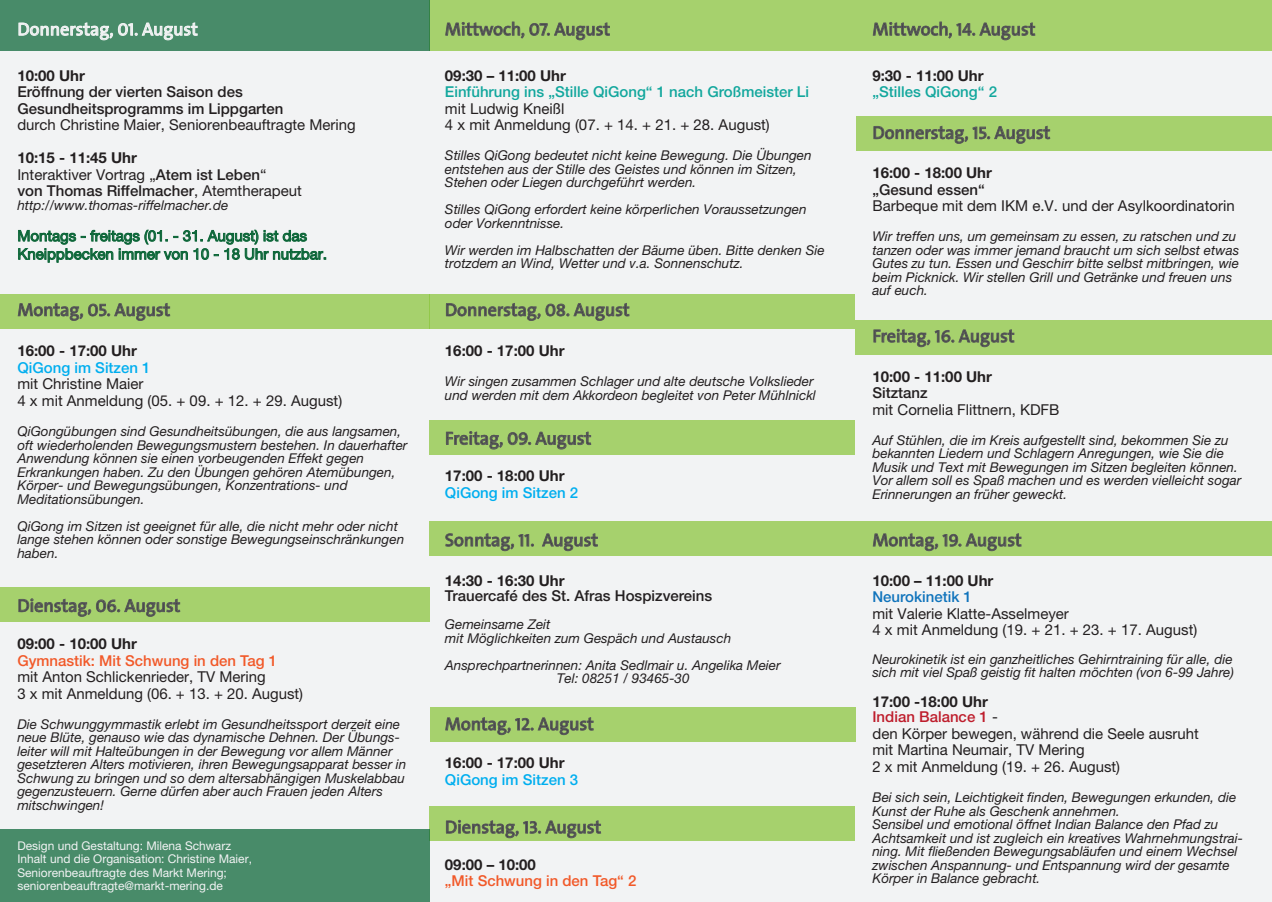
<style>
.page{position:relative;width:1272px;height:902px;background:#fff}
.page>*{position:absolute;margin:0;border:0;box-sizing:border-box;transform-origin:0 0}
.t1{font:18px "The Sans W5 Plain";color:#3e3e3f}
.t2{font:18px "The Sans W5 Plain";color:#f2f3f4}
.t3{font:15px/16.5px "Helvetica Neue LT Pro";color:#231f20}
.t4{font:700 15px/15px "Helvetica Neue LT Pro";color:#231f20}
.t5{font:500 15px/16.5px "Helvetica Neue LT Pro";color:#231f20}
.t6{font:15px/18.1px "Helvetica Neue LT Pro";color:#0c6638}
.t7{font:500 15px "Helvetica Neue LT Pro";color:#12a79d}
.t8{font:500 15px "Helvetica Neue LT Pro";color:#f15929}
.t9{font:500 15px "Helvetica Neue LT Pro";color:#00aeef}
.t10{font:500 15px "Helvetica Neue LT Pro";color:#1074bc}
.t11{font:italic 13.5px/13.5px "Helvetica Neue LT Pro";color:#231f20}
.t12{font:12px/13.5px "Helvetica Neue LT Pro";color:#f2f3f4}
.s1{font-weight:700}
.s2{font-weight:500}
.s3{font-weight:500;color:#be1d2c}
.s4{font-weight:400}
</style>
<div class="page">
<div style="left:0;top:0;width:1271px;height:901px;background:#f2f3f4"></div>
<div style="left:855px;top:0;width:416px;height:50px;background:#a6d16d"></div>
<div style="left:856px;top:116px;width:415px;height:35px;background:#a6d16d"></div>
<div style="left:855px;top:521px;width:416px;height:35px;background:#a6d16d"></div>
<svg style="left:872px;top:533px;width:149px;height:18px"></svg>
<svg style="left:873px;top:125px;width:177px;height:19px"></svg>
<div style="left:855px;top:320px;width:416px;height:35px;background:#a6d16d"></div>
<svg style="left:873px;top:329px;width:141px;height:18px"></svg>
<svg style="left:872px;top:21px;width:163px;height:19px"></svg>
<div style="left:429px;top:0;width:426px;height:50px;background:#a6d16d"></div>
<div style="left:429px;top:294px;width:426px;height:34px;background:#a6d16d"></div>
<div style="left:429px;top:420px;width:426px;height:35px;background:#a6d16d"></div>
<div style="left:429px;top:521px;width:426px;height:35px;background:#a6d16d"></div>
<div style="left:430px;top:707px;width:425px;height:34px;background:#a6d16d"></div>
<div style="left:429px;top:806px;width:426px;height:34px;background:#a6d16d"></div>
<svg style="left:446px;top:303px;width:183px;height:18px"></svg>
<svg style="left:445px;top:21px;width:165px;height:19px"></svg>
<svg style="left:446px;top:431px;width:145px;height:18px"></svg>
<svg style="left:445px;top:533px;width:88px;height:18px"></svg>
<svg style="left:542px;top:533px;width:56px;height:18px"></svg>
<svg style="left:445px;top:717px;width:148px;height:18px"></svg>
<svg style="left:446px;top:819px;width:155px;height:19px"></svg>
<div style="left:0;top:0;width:429px;height:50px;background:#488b69"></div>
<div style="left:0;top:294px;width:429px;height:34px;background:#a6d16d"></div>
<div style="left:0;top:587px;width:429px;height:35px;background:#a6d16d"></div>
<svg style="left:19px;top:22px;width:179px;height:18px"></svg>
<svg style="left:18px;top:229px;width:308px;height:34px"></svg>
<svg style="left:18px;top:303px;width:152px;height:18px"></svg>
<svg style="left:19px;top:598px;width:161px;height:18px"></svg>
<div style="left:0;top:829px;width:429px;height:72px;background:#488b69"></div>
<h1 class="t2" style="left:17px;top:18px;width:182px">Donnerstag, 01. August</h1>
<p class="t4" style="left:17px;top:67px;width:69px">10:00 Uhr</p>
<p class="t5" style="left:17px;top:83px;width:267px">Eröffnung der vierten Saison des<br>Gesundheitsprogramms im Lippgarten</p>
<p class="t3" style="left:17px;top:116px;width:340px">durch Christine Maier, Seniorenbeauftragte Mering</p>
<p class="t3" style="left:17px;top:149px;width:286px"><span class="s1">10:15 - 11:45 Uhr<br></span>Interaktiver Vortrag „<span class="s2">Atem ist Leben</span>“<br><span class="s2">von Thomas Riffelmacher</span>, Atemtherapeut</p>
<p class="t11" style="left:17px;top:198px;width:212px">http://www.thomas-riffelmacher.de</p>
<p class="t6" style="left:17px;top:226px;width:311px">Montags - freitags (01. - 31. August) ist das<br>Kneippbecken immer von 10 - 18 Uhr nutzbar.</p>
<h1 class="t1" style="left:17px;top:298px;width:154px">Montag, 05. August</h1>
<p class="t4" style="left:17px;top:343px;width:121px">16:00 - 17:00 Uhr</p>
<p class="t9" style="left:17px;top:358px;width:135px">QiGong im Sitzen 1</p>
<p class="t3" style="left:17px;top:375px;width:326px">mit Christine Maier<br>4 x mit Anmeldung (05. + 09. + 12. + 29. August)</p>
<p class="t11" style="left:17px;top:424px;width:391px">QiGongübungen sind Gesundheitsübungen, die aus langsamen, oft wiederholenden Bewegungsmustern bestehen. In dauerhafter Anwendung können sie einen vorbeugenden Effekt gegen Erkrankungen haben. Zu den Übungen gehören Atemübungen, Körper- und Bewegungsübungen, Konzentrations- und Meditationsübungen.</p>
<p class="t11" style="left:17px;top:518px;width:388px">QiGong im Sitzen ist geeignet für alle, die nicht mehr oder nicht lange stehen können oder sonstige Bewegungseinschränkungen haben.</p>
<h1 class="t1" style="left:17px;top:594px;width:164px">Dienstag, 06. August</h1>
<p class="t4" style="left:17px;top:636px;width:121px">09:00 - 10:00 Uhr</p>
<p class="t8" style="left:17px;top:651px;width:261px">Gymnastik: Mit Schwung in den Tag 1</p>
<p class="t3" style="left:17px;top:668px;width:287px">mit Anton Schlickenrieder, TV Mering<br>3 x mit Anmeldung (06. + 13. + 20. August)</p>
<p class="t11" style="left:17px;top:716px;width:390px">Die Schwunggymmastik erlebt im Gesundheitssport derzeit eine neue Blüte, genauso wie das dynamische Dehnen. Der Übungs&shy;leiter will mit Halteübungen in der Bewegung vor allem Männer gesetzteren Alters motivieren, ihren Bewegungsapparat besser in Schwung zu bringen und so dem altersabhängigen Muskelabbau gegenzusteuern. Gerne dürfen aber auch Frauen jeden Alters mitschwingen!</p>
<p class="t12" style="left:17px;top:838px;width:236px">Design und Gestaltung: Milena Schwarz Inhalt und die Organisation: Christine Maier, Seniorenbeauftragte des Markt Mering; seniorenbeauftragte@markt-mering.de</p>
<h1 class="t1" style="left:445px;top:18px;width:167px">Mittwoch, 07. August</h1>
<p class="t4" style="left:445px;top:67px;width:122px">09:30 – 11:00 Uhr</p>
<p class="t7" style="left:445px;top:83px;width:366px">Einführung ins „Stille QiGong“ 1 nach Großmeister Li</p>
<p class="t3" style="left:445px;top:100px;width:326px">mit Ludwig Kneißl<br>4 x mit Anmeldung (07. + 14. + 21. + 28. August)</p>
<p class="t11" style="left:445px;top:148px;width:368px">Stilles QiGong bedeutet nicht keine Bewegung. Die Übungen entstehen aus der Stille des Geistes und können im Sitzen,<br>Stehen oder Liegen durchgeführt werden.</p>
<p class="t11" style="left:445px;top:202px;width:363px">Stilles QiGong erfordert keine körperlichen Voraussetzungen oder Vorkenntnisse.</p>
<p class="t11" style="left:445px;top:243px;width:381px">Wir werden im Halbschatten der Bäume üben. Bitte denken Sie trotzdem an Wind, Wetter und v.a. Sonnenschutz.</p>
<h1 class="t1" style="left:445px;top:298px;width:186px">Donnerstag, 08. August</h1>
<p class="t4" style="left:445px;top:343px;width:121px">16:00 - 17:00 Uhr</p>
<p class="t11" style="left:445px;top:374px;width:372px">Wir singen zusammen Schlager und alte deutsche Volkslieder und werden mit dem Akkordeon begleitet von Peter Mühlnickl</p>
<h1 class="t1" style="left:445px;top:427px;width:148px">Freitag, 09. August</h1>
<p class="t4" style="left:445px;top:468px;width:121px">17:00 - 18:00 Uhr</p>
<p class="t9" style="left:445px;top:483px;width:135px">QiGong im Sitzen 2</p>
<h1 class="t1" style="left:445px;top:528px;width:154px">Sonntag, 11. August</h1>
<p class="t4" style="left:445px;top:572px;width:121px">14:30 - 16:30 Uhr</p>
<p class="t5" style="left:445px;top:587px;width:269px">Trauercafé des St. Afras Hospizvereins</p>
<p class="t11" style="left:445px;top:617px;width:288px">Gemeinsame Zeit<br>mit Möglichkeiten zum Gespäch und Austausch</p>
<p class="t11" style="left:557px;top:658px;width:225px;text-indent:-112px">Ansprechpartnerinnen: Anita Sedlmair u. Angelika Meier<br>Tel: 08251 / 93465-30</p>
<h1 class="t1" style="left:445px;top:712px;width:150px">Montag, 12. August</h1>
<p class="t4" style="left:445px;top:755px;width:121px">16:00 - 17:00 Uhr</p>
<p class="t9" style="left:445px;top:770px;width:135px">QiGong im Sitzen 3</p>
<h1 class="t1" style="left:445px;top:815px;width:158px">Dienstag, 13. August</h1>
<p class="t4" style="left:445px;top:856px;width:92px">09:00 – 10:00</p>
<p class="t8" style="left:445px;top:871px;width:193px">„Mit Schwung in den Tag“ 2</p>
<h1 class="t1" style="left:872px;top:18px;width:164px">Mittwoch, 14. August</h1>
<p class="t4" style="left:872px;top:67px;width:113px">9:30 - 11:00 Uhr</p>
<p class="t7" style="left:872px;top:83px;width:126px">„Stilles QiGong“ 2</p>
<h1 class="t1" style="left:872px;top:121px;width:179px">Donnerstag, 15. August</h1>
<p class="t4" style="left:872px;top:165px;width:121px">16:00 - 18:00 Uhr</p>
<p class="t5" style="left:872px;top:181px;width:114px">„Gesund essen“</p>
<p class="t3" style="left:872px;top:197px;width:364px">Barbeque mit dem IKM e.V. und der Asylkoordinatorin</p>
<p class="t11" style="left:872px;top:229px;width:368px">Wir treffen uns, um gemeinsam zu essen, zu ratschen und zu tanzen oder was immer jemand braucht um sich selbst etwas Gutes zu tun. Essen und Geschirr bitte selbst mitbringen, wie beim Picknick. Wir stellen Grill und Getränke und freuen uns auf euch.</p>
<h1 class="t1" style="left:872px;top:324px;width:144px">Freitag, 16. August</h1>
<p class="t4" style="left:872px;top:368px;width:121px">10:00 - 11:00 Uhr</p>
<p class="t5" style="left:872px;top:384px;width:57px">Sitztanz</p>
<p class="t3" style="left:872px;top:401px;width:188px">mit Cornelia Flittnern, KDFB</p>
<p class="t11" style="left:872px;top:433px;width:370px">Auf Stühlen, die im Kreis aufgestellt sind, bekommen Sie zu bekannten Liedern und Schlagern Anregungen, wie Sie die Musik und Text mit Bewegungen im Sitzen begleiten können.<br>Vor allem soll es Spaß machen und es werden vielleicht sogar Erinnerungen an früher geweckt.</p>
<h1 class="t1" style="left:872px;top:528px;width:151px">Montag, 19. August</h1>
<p class="t4" style="left:872px;top:572px;width:122px">10:00 – 11:00 Uhr</p>
<p class="t10" style="left:872px;top:588px;width:101px">Neurokinetik 1</p>
<p class="t3" style="left:872px;top:605px;width:326px">mit Valerie Klatte-Asselmeyer<br>4 x mit Anmeldung (19. + 21. + 23. + 17. August)</p>
<p class="t11" style="left:872px;top:652px;width:363px">Neurokinetik ist ein ganzheitliches Gehirntraining für alle, die sich mit viel Spaß geistig fit halten möchten (von 6-99 Jahre)</p>
<p class="t4" style="left:872px;top:694px;width:127px">17:00 -18:00 Uhr<br><span class="s3">Indian Balance 1</span> <span class="s4">-</span></p>
<p class="t3" style="left:872px;top:725px;width:328px">den Körper bewegen, während die Seele ausruht mit Martina Neumair, TV Mering<br>2 x mit Anmeldung (19. + 26. August)</p>
<p class="t11" style="left:872px;top:790px;width:372px">Bei sich sein, Leichtigkeit finden, Bewegungen erkunden, die Kunst der Ruhe als Geschenk annehmen.<br>Sensibel und emotional öffnet Indian Balance den Pfad zu Achtsamkeit und ist zugleich ein kreatives Wahrnehmungstrai&shy;ning. Mit fließenden Bewegungsabläufen und einem Wechsel zwischen Anspannung- und Entspannung wird der gesamte Körper in Balance gebracht.</p>
</div>
